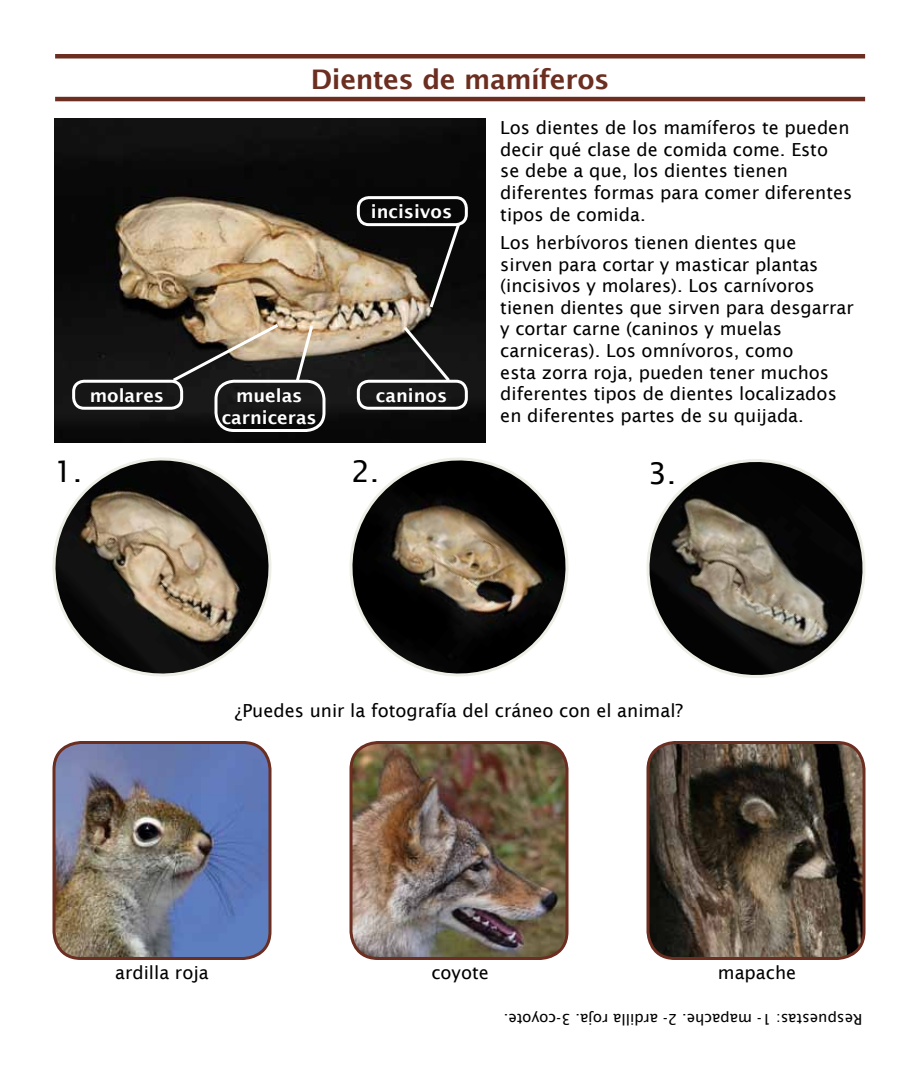
<style>
.page{position:relative;width:918px;height:1080px;background:#fff}
.page>*{position:absolute;margin:0;border:0;box-sizing:border-box;transform-origin:0 0}
.t1{font:30px "Lucida Sans";color:#000}
.t2{font:600 27px "Lucida Sans";letter-spacing:-.015em;color:#6b2e20}
.t3{font:18px/21.6px "Lucida Sans";color:#000}
.t4{font:600 18px "Lucida Sans";color:#fff}
.t5{font:15px "Lucida Sans";color:#000}
</style>
<div class="page">
<img style="left:54px;top:119px;width:432px;height:324px">
<img style="left:351px;top:742px;width:216px;height:216px">
<div style="left:350px;top:741px;width:218px;height:219px;border:3px solid #6b2e20;border-radius:27px"></div>
<img style="left:650px;top:742px;width:212px;height:216px">
<div style="left:646px;top:741px;width:220px;height:219px;border:3px solid #6b2e20;border-radius:27px"></div>
<img style="left:56px;top:742px;width:212px;height:216px">
<div style="left:52px;top:741px;width:220px;height:219px;border:3px solid #6b2e20;border-radius:27px"></div>
<svg style="left:52px;top:457px;width:220px;height:220px"></svg>
<svg style="left:333px;top:441px;width:236px;height:236px"></svg>
<svg style="left:646px;top:459px;width:220px;height:219px"></svg>
<svg style="left:170px;top:321px;width:112px;height:63px;background:#675d4f"></svg>
<svg style="left:294px;top:322px;width:21px;height:59px"></svg>
<svg style="left:401px;top:324px;width:52px;height:56px;background:#2a2929"></svg>
<svg style="left:427px;top:220px;width:36px;height:91px;background:#20201f"></svg>
<hr style="left:55px;top:97px;width:810px;height:4px;background:#6b2e20">
<hr style="left:55px;top:54px;width:810px;height:4px;background:#6b2e20">
<div style="left:357px;top:196px;width:111px;height:30px;border:3px solid #fff;border-radius:10px"></div>
<div style="left:72px;top:380px;width:111px;height:30px;border:3px solid #fff;border-radius:10px"></div>
<div style="left:357px;top:380px;width:111px;height:30px;border:3px solid #fff;border-radius:10px"></div>
<div style="left:214px;top:380px;width:112px;height:52px;border:3px solid #fff;border-radius:18px"></div>
<h2 class="t2" style="left:311px;top:63px;width:300px">Dientes de mamíferos</h2>
<p class="t4" style="left:371px;top:201px;width:83px">incisivos</p>
<p class="t4" style="left:90px;top:385px;width:76px">molares</p>
<p class="t4" style="left:236px;top:385px;width:68px">muelas</p>
<p class="t4" style="left:376px;top:385px;width:73px">caninos</p>
<p class="t4" style="left:222px;top:407px;width:97px">carniceras</p>
<p class="t3" style="left:500px;top:117px;width:354px">Los dientes de los mamíferos te pueden decir qué clase de comida come. Esto<br>se debe a que, los dientes tienen diferentes formas para comer diferentes tipos de comida.</p>
<p class="t3" style="left:500px;top:232px;width:355px">Los herbívoros tienen dientes que<br>sirven para cortar y masticar plantas (incisivos y molares). Los carnívoros tienen dientes que sirven para desgarrar y cortar carne (caninos y muelas carniceras). Los omnívoros, como<br>esta zorra roja, pueden tener muchos diferentes tipos de dientes localizados en diferentes partes de su quijada.</p>
<h1 class="t1" style="left:54px;top:454px;width:30px">1.</h1>
<h1 class="t1" style="left:351px;top:454px;width:30px">2.</h1>
<h1 class="t1" style="left:648px;top:456px;width:30px">3.</h1>
<p class="t3" style="left:235px;top:700px;width:450px">¿Puedes unir la fotografía del cráneo con el animal?</p>
<p class="t3" style="left:115px;top:962px;width:95px">ardilla roja</p>
<p class="t3" style="left:431px;top:962px;width:59px">coyote</p>
<p class="t3" style="left:718px;top:962px;width:80px">mapache</p>
<p class="t5" style="left:862px;top:1028px;width:360px;rotate:-180deg">Respuestas: 1- mapache. 2- ardilla roja. 3-coyote.</p>
</div>
